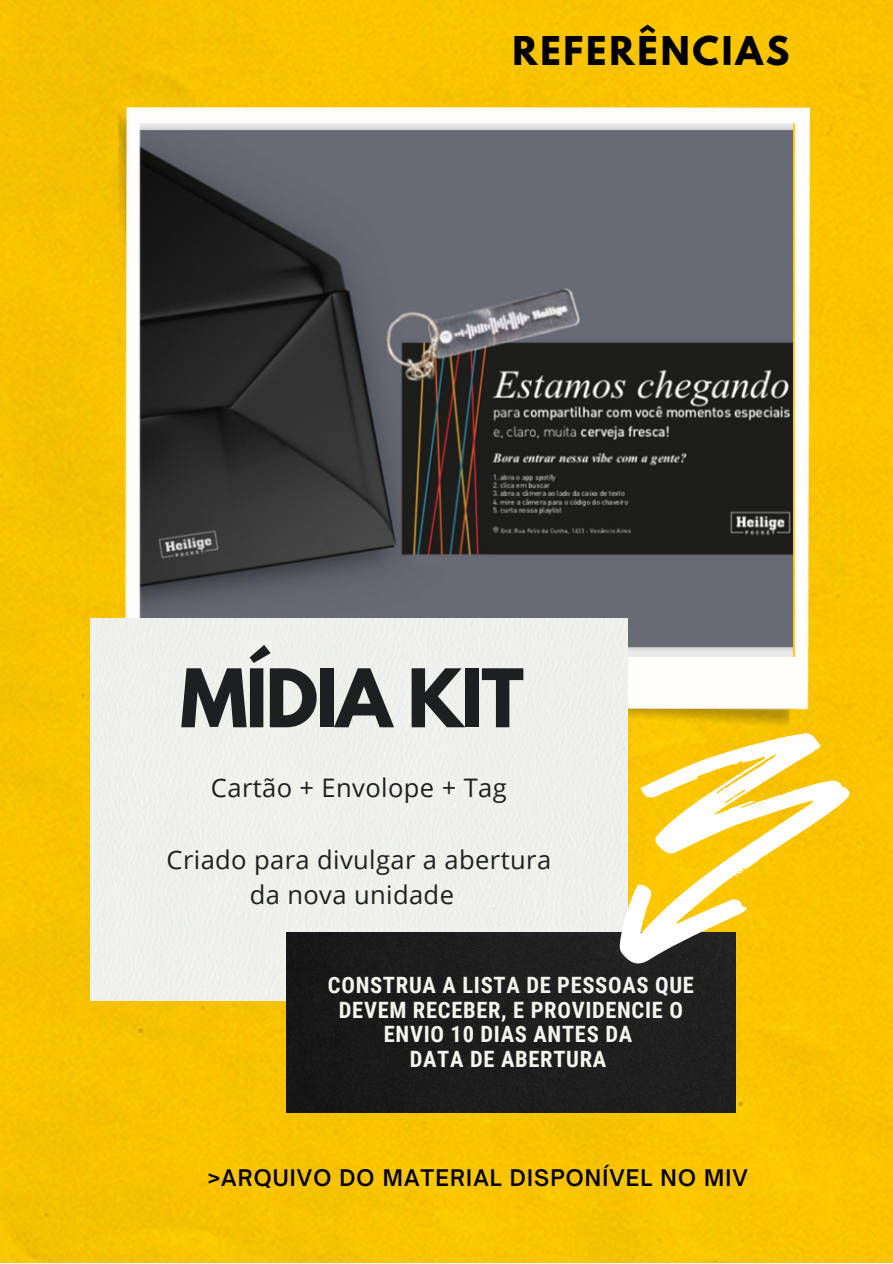
<style>
.page{position:relative;width:893px;height:1264px;background:#fff}
.page>*{position:absolute;margin:0;border:0;box-sizing:border-box;transform-origin:0 0}
.t1{font:700 71.4px "League Spartan";letter-spacing:-.03em;color:#1e1f20}
.t2{font:700 35.1px "League Spartan";letter-spacing:.08em;color:#000}
.t3{font:25.5px/35.7px "Open Sans";letter-spacing:.015em;color:#1e1f20;text-align:center}
.t4{font:700 22.5px/24.8px "Roboto Condensed";letter-spacing:.03em;color:#f5f5ef;text-align:center}
.t5{font:600 21.9px "Open Sauce One";letter-spacing:.05em;color:#000}
</style>
<div class="page">
<div style="left:0;top:0;width:892px;height:1262px;background:#f8c301"></div>
<img style="left:119px;top:108px;width:690px;height:609px">
<div style="left:90px;top:618px;width:537px;height:382px;background:#eff0ec"></div>
<div style="left:286px;top:932px;width:449px;height:179px;background:#1d1d1d"></div>
<svg style="left:569px;top:717px;width:312px;height:253px;fill:#fac702"></svg>
<h2 class="t2" style="left:512px;top:34px;width:278px">REFERÊNCIAS</h2>
<h1 class="t1" style="left:180px;top:663px;width:345px">MÍDIA KIT</h1>
<p class="t3" style="left:211px;top:769px;width:297px">Cartão + Envolope + Tag</p>
<p class="t3" style="left:166px;top:840px;width:386px">Criado para divulgar a abertura da nova unidade</p>
<p class="t4" style="left:328px;top:972px;width:367px">CONSTRUA A LISTA DE PESSOAS QUE<br>DEVEM RECEBER, E PROVIDENCIE O<br>ENVIO 10 DIAS ANTES DA<br>DATA DE ABERTURA</p>
<p class="t5" style="left:208px;top:1164px;width:541px">&gt;ARQUIVO DO MATERIAL DISPONÍVEL NO MIV</p>
</div>
